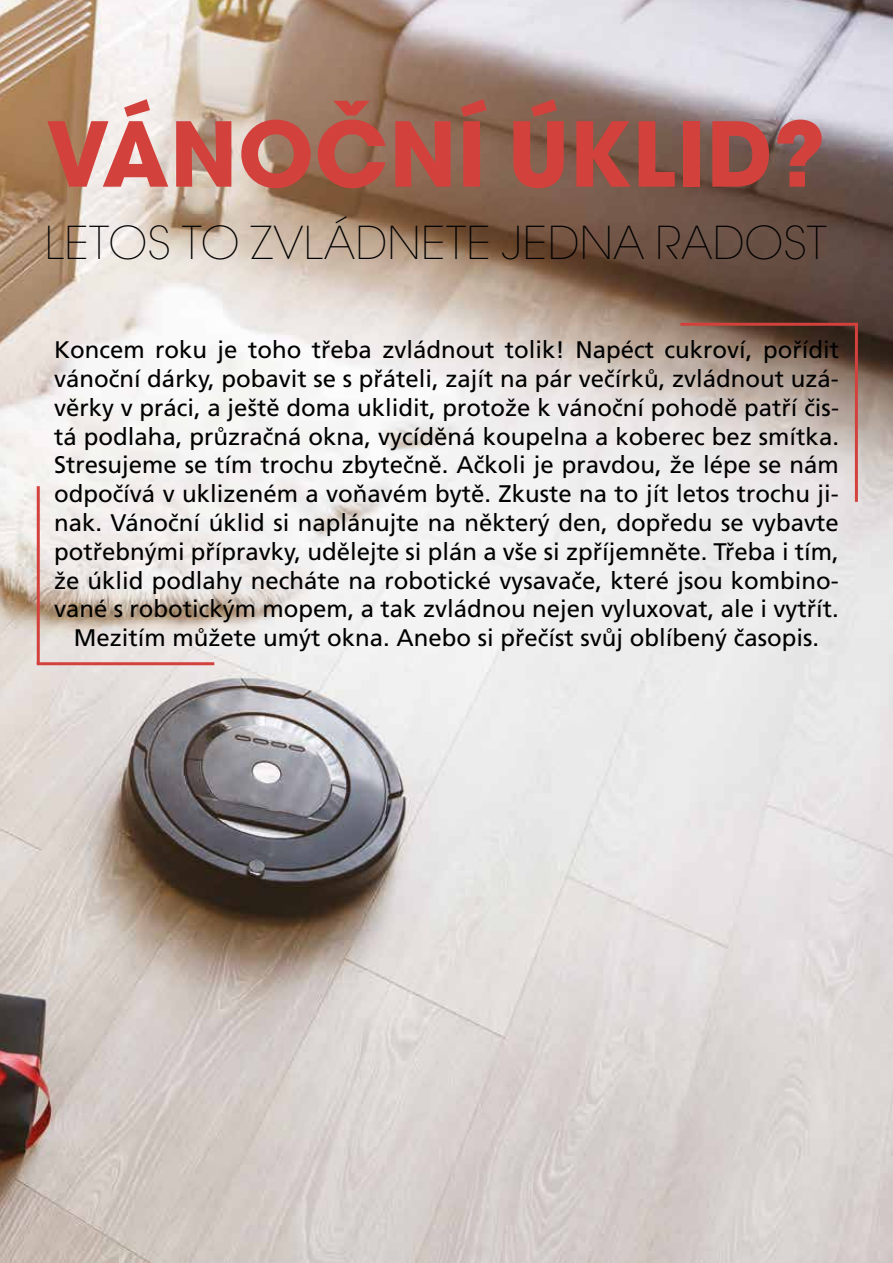
<style>
.page{position:relative;width:893px;height:1263px;background:#fff}
.page>*{position:absolute;margin:0;border:0;box-sizing:border-box;transform-origin:0 0}
.t1{font:88.5px "Avant Garde Gothic Bd ITC";letter-spacing:.01em;color:#d3413d}
.t2{font:45px "Avant Garde Gothic Ex Lt ITC";letter-spacing:.01em;color:#000}
.t3{font:24px/28.8px "Frutiger OT";color:#000;text-align:center}
.t4{font:700 10.5px "Frutiger OT";color:#000}
</style>
<div class="page">
<img style="left:0;top:0;width:893px;height:1263px">
<hr style="left:37px;top:486px;width:3px;height:178px;background:#d3413d">
<hr style="left:37px;top:662px;width:177px;height:3px;background:#d3413d">
<hr style="left:855px;top:324px;width:3px;height:178px;background:#d3413d">
<hr style="left:680px;top:323px;width:178px;height:3px;background:#d3413d">
<h1 class="t1" style="left:46px;top:95px;width:780px">VÁNOČNÍ ÚKLID?</h1>
<h2 class="t2" style="left:45px;top:215px;width:784px">LETOS TO ZVLÁDNETE JEDNA RADOST</h2>
<p class="t3" style="left:54px;top:336px;width:786px">Koncem roku je toho třeba zvládnout tolik! Napéct cukroví, pořídit vánoční dárky, pobavit se s přáteli, zajít na pár večírků, zvládnout uzá&shy;věrky v práci, a ještě doma uklidit, protože k vánoční pohodě patří čis&shy;tá podlaha, průzračná okna, vycíděná koupelna a koberec bez smítka.<br>Stresujeme se tím trochu zbytečně. Ačkoli je pravdou, že lépe se nám odpočívá v uklizeném a voňavém bytě. Zkuste na to jít letos trochu ji&shy;nak. Vánoční úklid si naplánujte na některý den, dopředu se vybavte potřebnými přípravky, udělejte si plán a vše si zpříjemněte. Třeba i tím, že úklid podlahy necháte na robotické vysavače, které jsou kombino&shy;vané s robotickým mopem, a tak zvládnou nejen vyluxovat, ale i vytřít.<br>Mezitím můžete umýt okna. Anebo si přečíst svůj oblíbený časopis.</p>
<p class="t4" style="left:427px;top:625px;width:42px">INZERCE</p>
</div>
